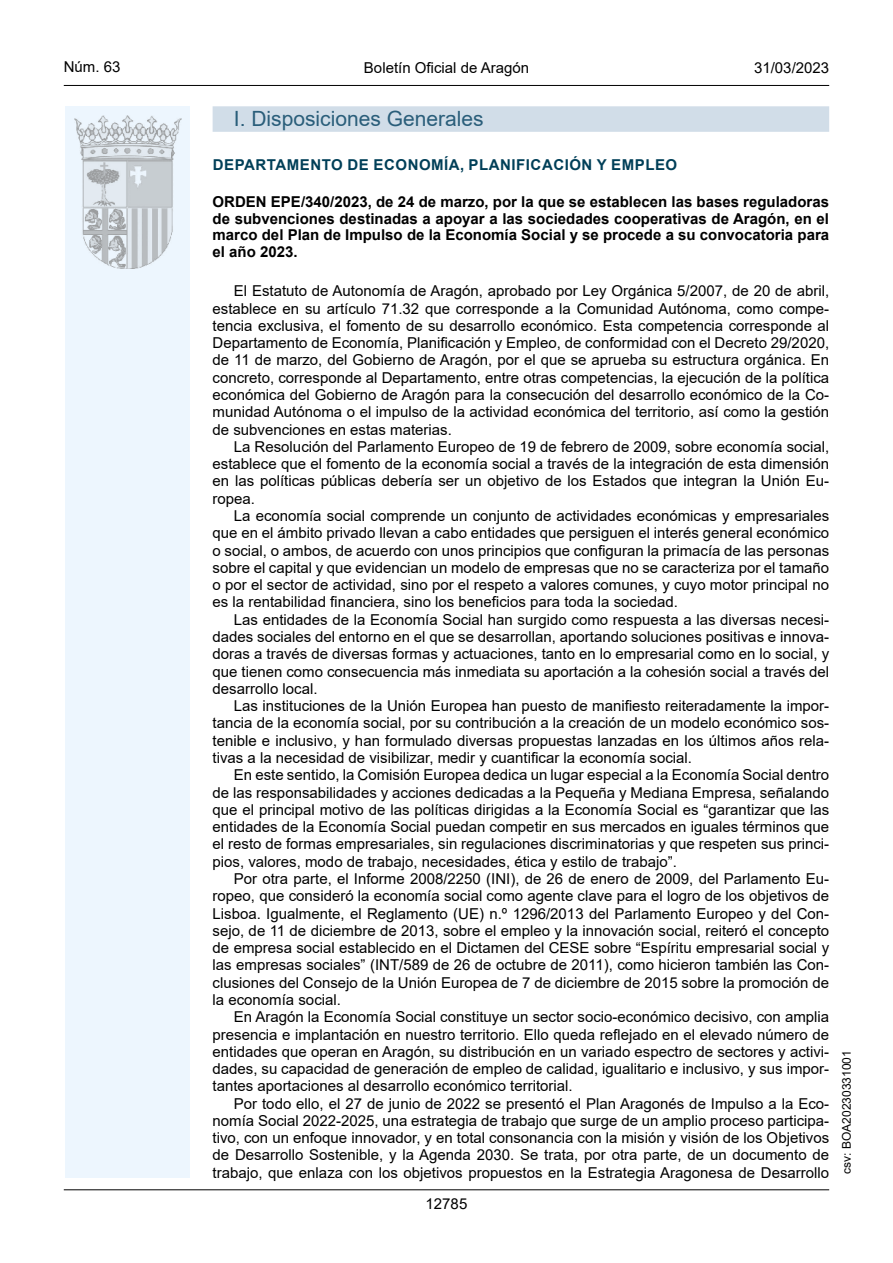
<style>
.page{position:relative;width:893px;height:1263px;background:#fff}
.page>*{position:absolute;margin:0;border:0;box-sizing:border-box;transform-origin:0 0}
.Titulo_sec{font:21px "Arial";color:#2a5e7a}
.inicio_de_parrafo{font:15px/17.2px "Arial";color:#000;text-align:justify}
.Titulo_text{font:700 15px/16.5px "Arial";color:#000;text-align:justify}
.emisor_text{font:700 15px "Arial";letter-spacing:.035em;color:#003f58}
.estilo_head-c{font:15px "Arial";color:#000}
.estilo_head-d{font:15px "Arial MT2";color:#000}
.estilo_head-i{font:15px "Arial MT2";color:#000}
.numero_pagina{font:15px "Arial MT2";color:#000}
.estilo_head-i-2{font:12px "Arial MT2";color:#000}
</style>
<div class="page">
<div style="left:65px;top:106px;width:125px;height:1072px;background:#edf6fe"></div>
<img style="left:75px;top:115px;width:106px;height:153px">
<hr style="left:64px;top:85px;width:765px;height:1px;background:#000">
<hr style="left:64px;top:1189px;width:765px;height:1px;background:#000">
<div style="left:213px;top:106px;width:616px;height:26px;background:#d1dde8"></div>
<p class="estilo_head-i" style="left:64px;top:57px;width:58px">Núm. 63</p>
<p class="estilo_head-c" style="left:364px;top:57px;width:167px">Boletín Oficial de Aragón</p>
<p class="estilo_head-d" style="left:754px;top:57px;width:77px">31/03/2023</p>
<h3 class="Titulo_sec" style="left:234px;top:104px;width:251px">I. Disposiciones Generales</h3>
<h5 class="emisor_text" style="left:213px;top:154px;width:466px">DEPARTAMENTO DE ECONOMÍA, PLANIFICACIÓN Y EMPLEO</h5>
<p class="Titulo_text" style="left:213px;top:194px;width:618px">ORDEN EPE/340/2023, de 24 de marzo, por la que se establecen las bases reguladoras de subvenciones destinadas a apoyar a las sociedades cooperativas de Aragón, en el marco del Plan de Impulso de la Economía Social y se procede a su convocatoria para el año 2023.</p>
<p class="inicio_de_parrafo" style="left:213px;top:282px;width:618px;text-indent:21px">El Estatuto de Autonomía de Aragón, aprobado por Ley Orgánica 5/2007, de 20 de abril, establece en su artículo 71.32 que corresponde a la Comunidad Autónoma, como compe&shy;tencia exclusiva, el fomento de su desarrollo económico. Esta competencia corresponde al Departamento de Economía, Planificación y Empleo, de conformidad con el Decreto 29/2020, de 11 de marzo, del Gobierno de Aragón, por el que se aprueba su estructura orgánica. En concreto, corresponde al Departamento, entre otras competencias, la ejecución de la política económica del Gobierno de Aragón para la consecución del desarrollo económico de la Co&shy;munidad Autónoma o el impulso de la actividad económica del territorio, así como la gestión de subvenciones en estas materias.</p>
<p class="inicio_de_parrafo" style="left:213px;top:438px;width:618px;text-indent:21px">La Resolución del Parlamento Europeo de 19 de febrero de 2009, sobre economía social, establece que el fomento de la economía social a través de la integración de esta dimensión en las políticas públicas debería ser un objetivo de los Estados que integran la Unión Eu&shy;ropea.</p>
<p class="inicio_de_parrafo" style="left:213px;top:507px;width:618px;text-indent:21px">La economía social comprende un conjunto de actividades económicas y empresariales que en el ámbito privado llevan a cabo entidades que persiguen el interés general económico o social, o ambos, de acuerdo con unos principios que configuran la primacía de las personas sobre el capital y que evidencian un modelo de empresas que no se caracteriza por el tamaño o por el sector de actividad, sino por el respeto a valores comunes, y cuyo motor principal no es la rentabilidad financiera, sino los beneficios para toda la sociedad.</p>
<p class="inicio_de_parrafo" style="left:213px;top:611px;width:618px;text-indent:21px">Las entidades de la Economía Social han surgido como respuesta a las diversas necesi&shy;dades sociales del entorno en el que se desarrollan, aportando soluciones positivas e innova&shy;doras a través de diversas formas y actuaciones, tanto en lo empresarial como en lo social, y que tienen como consecuencia más inmediata su aportación a la cohesión social a través del desarrollo local.</p>
<p class="inicio_de_parrafo" style="left:213px;top:697px;width:618px;text-indent:21px">Las instituciones de la Unión Europea han puesto de manifiesto reiteradamente la impor&shy;tancia de la economía social, por su contribución a la creación de un modelo económico sos&shy;tenible e inclusivo, y han formulado diversas propuestas lanzadas en los últimos años rela&shy;tivas a la necesidad de visibilizar, medir y cuantificar la economía social.</p>
<p class="inicio_de_parrafo" style="left:213px;top:766px;width:618px;text-indent:21px">En este sentido, la Comisión Europea dedica un lugar especial a la Economía Social dentro de las responsabilidades y acciones dedicadas a la Pequeña y Mediana Empresa, señalando que el principal motivo de las políticas dirigidas a la Economía Social es “garantizar que las entidades de la Economía Social puedan competir en sus mercados en iguales términos que el resto de formas empresariales, sin regulaciones discriminatorias y que respeten sus princi&shy;pios, valores, modo de trabajo, necesidades, ética y estilo de trabajo”.</p>
<p class="inicio_de_parrafo" style="left:213px;top:870px;width:618px;text-indent:21px">Por otra parte, el Informe 2008/2250 (INI), de 26 de enero de 2009, del Parlamento Eu&shy;ropeo, que consideró la economía social como agente clave para el logro de los objetivos de Lisboa. Igualmente, el Reglamento (UE) n.º 1296/2013 del Parlamento Europeo y del Con&shy;sejo, de 11 de diciembre de 2013, sobre el empleo y la innovación social, reiteró el concepto de empresa social establecido en el Dictamen del CESE sobre “Espíritu empresarial social y las empresas sociales” (INT/589 de 26 de octubre de 2011), como hicieron también las Con&shy;clusiones del Consejo de la Unión Europea de 7 de diciembre de 2015 sobre la promoción de la economía social.</p>
<p class="inicio_de_parrafo" style="left:213px;top:1008px;width:618px;text-indent:21px">En Aragón la Economía Social constituye un sector socio-económico decisivo, con amplia presencia e implantación en nuestro territorio. Ello queda reflejado en el elevado número de entidades que operan en Aragón, su distribución en un variado espectro de sectores y activi&shy;dades, su capacidad de generación de empleo de calidad, igualitario e inclusivo, y sus impor&shy;tantes aportaciones al desarrollo económico territorial.</p>
<p class="inicio_de_parrafo" style="left:213px;top:1094px;width:618px;text-indent:21px">Por todo ello, el 27 de junio de 2022 se presentó el Plan Aragonés de Impulso a la Eco&shy;nomía Social 2022-2025, una estrategia de trabajo que surge de un amplio proceso participa&shy;tivo, con un enfoque innovador, y en total consonancia con la misión y visión de los Objetivos de Desarrollo Sostenible, y la Agenda 2030. Se trata, por otra parte, de un documento de trabajo, que enlaza con los objetivos propuestos en la Estrategia Aragonesa de Desarrollo</p>
<p class="numero_pagina" style="left:426px;top:1193px;width:43px">12785</p>
<p class="estilo_head-i-2" style="left:838px;top:1174px;width:125px;rotate:-90deg">csv: BOA20230331001</p>
</div>
